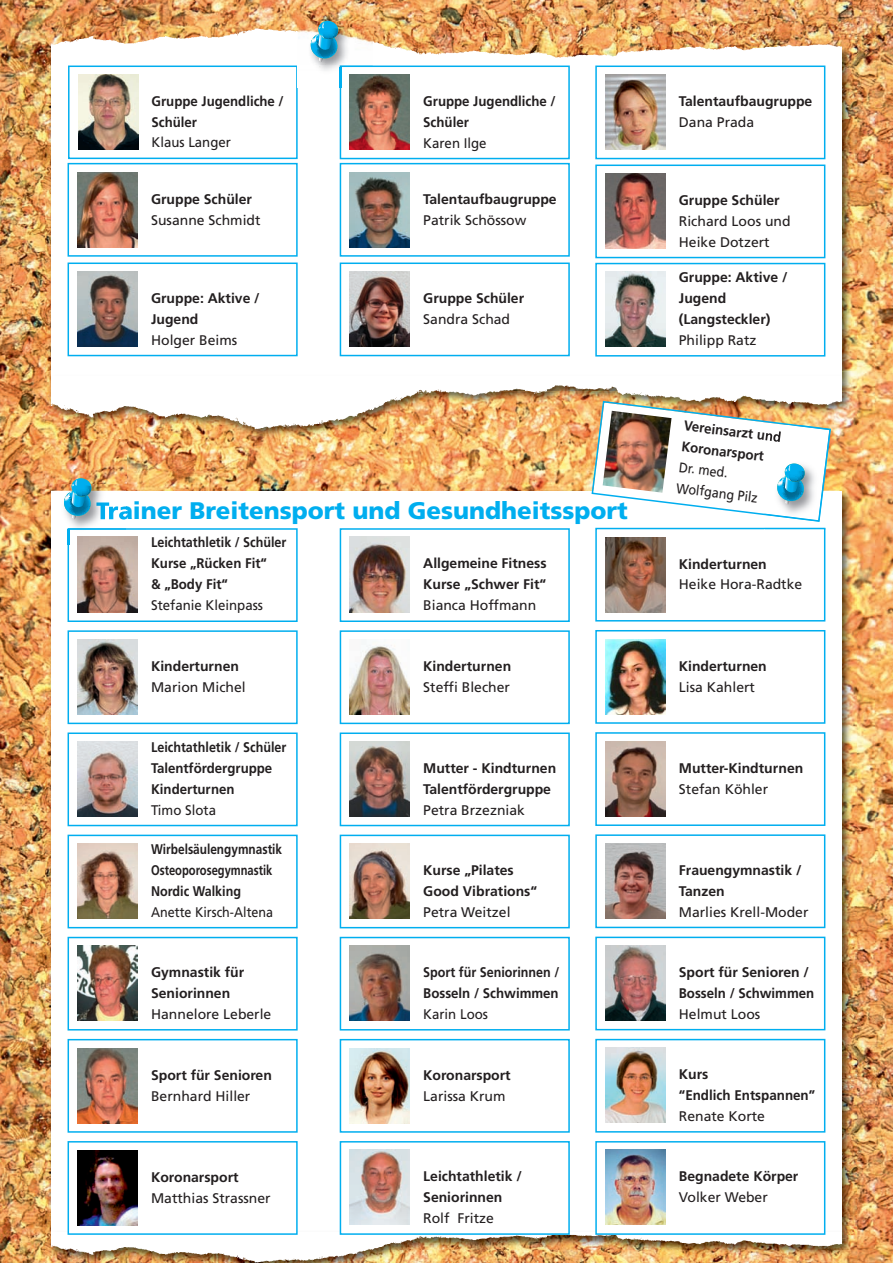
<style>
.page{position:relative;width:893px;height:1263px;background:#fff}
.page>*{position:absolute;margin:0;border:0;box-sizing:border-box;transform-origin:0 0}
.t1{font:900 24px "Frutiger";color:#00aeef}
.t2{font:700 13.95px/21px "Frutiger";color:#231f20}
.t3{font:13.95px/21px "Frutiger";color:#231f20}
.t4{font:700 13.95px/21px "Frutiger";color:#231f20;scale:.9 1}
.t5{font:700 13.95px/21px "Frutiger";color:#231f20;scale:.95 1}
.t6{font:13.95px "Frutiger";color:#231f20;scale:.95 1}
.t7{font:700 13.95px/21px "Frutiger";color:#231f20;scale:.85 1}
.t8{font:13.95px/21px "Frutiger";color:#231f20;scale:.9 1}
</style>
<div class="page">
<img style="left:0;top:0;width:893px;height:1263px">
<p class="t5" style="left:152px;top:91px;width:141px">Gruppe Jugendliche /<br>Schüler</p>
<p class="t6" style="left:152px;top:137px;width:85px">Klaus Langer</p>
<p class="t2" style="left:151px;top:189px;width:102px">Gruppe Schüler</p>
<p class="t3" style="left:151px;top:210px;width:111px">Susanne Schmidt</p>
<p class="t2" style="left:151px;top:288px;width:110px">Gruppe: Aktive /<br>Jugend</p>
<p class="t3" style="left:151px;top:330px;width:88px">Holger Beims</p>
<p class="t5" style="left:423px;top:91px;width:141px">Gruppe Jugendliche /<br>Schüler</p>
<p class="t6" style="left:423px;top:137px;width:68px">Karen Ilge</p>
<p class="t2" style="left:423px;top:189px;width:135px">Talentaufbaugruppe</p>
<p class="t3" style="left:423px;top:210px;width:105px">Patrik Schössow</p>
<p class="t2" style="left:423px;top:289px;width:102px">Gruppe Schüler</p>
<p class="t3" style="left:423px;top:310px;width:88px">Sandra Schad</p>
<h1 class="t1" style="left:96px;top:501px;width:533px">Trainer Breitensport und Gesundheitssport</h1>
<p class="t4" style="left:151px;top:533px;width:152px">Leichtathletik / Schüler<br>Kurse „Rücken Fit“<br>&amp; „Body Fit“</p>
<p class="t6" style="left:151px;top:600px;width:119px">Stefanie Kleinpass</p>
<p class="t2" style="left:423px;top:554px;width:125px">Allgemeine Fitness<br>Kurse „Schwer Fit“</p>
<p class="t3" style="left:423px;top:596px;width:115px">Bianca Hoffmann</p>
<p class="t2" style="left:151px;top:657px;width:89px">Kinderturnen</p>
<p class="t3" style="left:151px;top:678px;width:96px">Marion Michel</p>
<p class="t4" style="left:151px;top:737px;width:152px">Leichtathletik / Schüler<br>Talentfördergruppe<br>Kinderturnen</p>
<p class="t6" style="left:151px;top:804px;width:70px">Timo Slota</p>
<p class="t7" style="left:151px;top:840px;width:156px">Wirbelsäulengymnastik<br>Osteoporosegymnastik<br>Nordic Walking</p>
<p class="t8" style="left:151px;top:902px;width:137px">Anette Kirsch-Altena</p>
<p class="t2" style="left:151px;top:963px;width:95px">Gymnastik für<br>Seniorinnen</p>
<p class="t3" style="left:151px;top:1004px;width:122px">Hannelore Leberle</p>
<p class="t2" style="left:151px;top:1065px;width:122px">Sport für Senioren</p>
<p class="t3" style="left:151px;top:1086px;width:101px">Bernhard Hiller</p>
<p class="t2" style="left:151px;top:1167px;width:89px">Koronarsport</p>
<p class="t3" style="left:151px;top:1188px;width:121px">Matthias Strassner</p>
<p class="t2" style="left:423px;top:657px;width:89px">Kinderturnen</p>
<p class="t3" style="left:423px;top:678px;width:88px">Steffi Blecher</p>
<p class="t2" style="left:423px;top:758px;width:134px">Mutter - Kindturnen<br>Talentfördergruppe</p>
<p class="t3" style="left:423px;top:800px;width:103px">Petra Brzezniak</p>
<p class="t2" style="left:423px;top:860px;width:115px">Kurse „Pilates<br>Good Vibrations“</p>
<p class="t3" style="left:423px;top:902px;width:89px">Petra Weitzel</p>
<p class="t4" style="left:423px;top:963px;width:153px">Sport für Seniorinnen /<br>Bosseln / Schwimmen</p>
<p class="t6" style="left:423px;top:1008px;width:70px">Karin Loos</p>
<p class="t2" style="left:423px;top:1065px;width:89px">Koronarsport</p>
<p class="t3" style="left:423px;top:1086px;width:84px">Larissa Krum</p>
<p class="t2" style="left:423px;top:1167px;width:100px">Leichtathletik /<br>Seniorinnen</p>
<p class="t3" style="left:423px;top:1209px;width:72px">Rolf Fritze</p>
<p class="t2" style="left:679px;top:92px;width:135px">Talentaufbaugruppe</p>
<p class="t3" style="left:679px;top:113px;width:77px">Dana Prada</p>
<p class="t2" style="left:679px;top:190px;width:102px">Gruppe Schüler</p>
<p class="t3" style="left:679px;top:211px;width:113px">Richard Loos und<br>Heike Dotzert</p>
<p class="t2" style="left:679px;top:268px;width:110px">Gruppe: Aktive /<br>Jugend (Langsteckler)</p>
<p class="t3" style="left:679px;top:331px;width:79px">Philipp Ratz</p>
<p class="t5" style="left:685px;top:416px;width:104px;rotate:7deg">Vereinsarzt und<br>Koronarsport</p>
<p class="t8" style="left:680px;top:458px;width:93px;rotate:7deg">Dr. med.<br>Wolfgang Pilz</p>
<p class="t2" style="left:679px;top:554px;width:89px">Kinderturnen</p>
<p class="t3" style="left:679px;top:575px;width:125px">Heike Hora-Radtke</p>
<p class="t2" style="left:679px;top:656px;width:89px">Kinderturnen</p>
<p class="t3" style="left:679px;top:677px;width:78px">Lisa Kahlert</p>
<p class="t2" style="left:679px;top:759px;width:126px">Mutter-Kindturnen</p>
<p class="t3" style="left:679px;top:780px;width:91px">Stefan Köhler</p>
<p class="t2" style="left:679px;top:860px;width:124px">Frauengymnastik /<br>Tanzen</p>
<p class="t3" style="left:679px;top:902px;width:131px">Marlies Krell-Moder</p>
<p class="t2" style="left:679px;top:962px;width:137px">Sport für Senioren /<br>Bosseln / Schwimmen</p>
<p class="t3" style="left:679px;top:1004px;width:83px">Helmut Loos</p>
<p class="t2" style="left:679px;top:1065px;width:138px">Kurs<br>“Endlich Entspannen”</p>
<p class="t3" style="left:679px;top:1107px;width:88px">Renate Korte</p>
<p class="t2" style="left:679px;top:1167px;width:121px">Begnadete Körper</p>
<p class="t3" style="left:679px;top:1188px;width:90px">Volker Weber</p>
</div>
